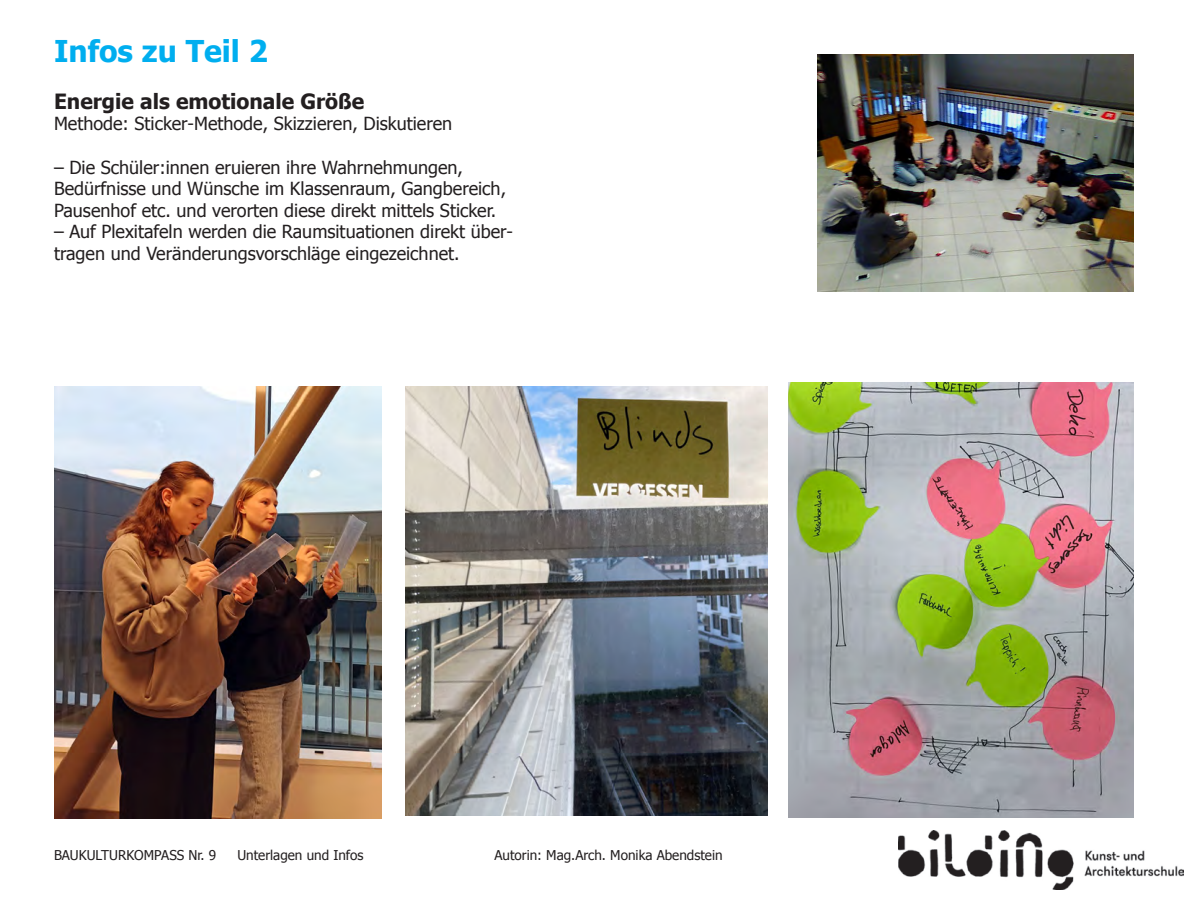
<style>
.page{position:relative;width:1188px;height:918px;background:#fff}
.page>*{position:absolute;margin:0;border:0;box-sizing:border-box;transform-origin:0 0}
.t1{font:700 30px "Tahoma";color:#00aeef}
.t2{font:700 21px "Tahoma";color:#231f20}
.t3{font:18px/21.6px "Tahoma";color:#231f20}
.t4{font:13.5px "Tahoma";color:#231f20}
</style>
<div class="page">
<img style="left:898px;top:831px;width:286px;height:58px">
<img style="left:788px;top:383px;width:346px;height:435px">
<img style="left:818px;top:54px;width:316px;height:237px">
<img style="left:54px;top:386px;width:328px;height:433px">
<img style="left:405px;top:386px;width:362px;height:429px">
<h1 class="t1" style="left:54px;top:30px;width:215px">Infos zu Teil 2</h1>
<p class="t2" style="left:54px;top:86px;width:312px">Energie als emotionale Größe</p>
<p class="t3" style="left:54px;top:112px;width:400px">Methode: Sticker-Methode, Skizzieren, Diskutieren</p>
<p class="t3" style="left:54px;top:155px;width:454px">– Die Schüler:innen eruieren ihre Wahrnehmungen,<br>Bedürfnisse und Wünsche im Klassenraum, Gangbereich,<br>Pausenhof etc. und verorten diese direkt mittels Sticker.</p>
<p class="t3" style="left:54px;top:220px;width:461px">– Auf Plexitafeln werden die Raumsituationen direkt über&shy;tragen und Veränderungsvorschläge eingezeichnet.</p>
<p class="t4" style="left:54px;top:846px;width:164px">BAUKULTURKOMPASS Nr. 9</p>
<p class="t4" style="left:237px;top:846px;width:128px">Unterlagen und Infos</p>
<p class="t4" style="left:494px;top:846px;width:230px">Autorin: Mag.Arch. Monika Abendstein</p>
</div>
